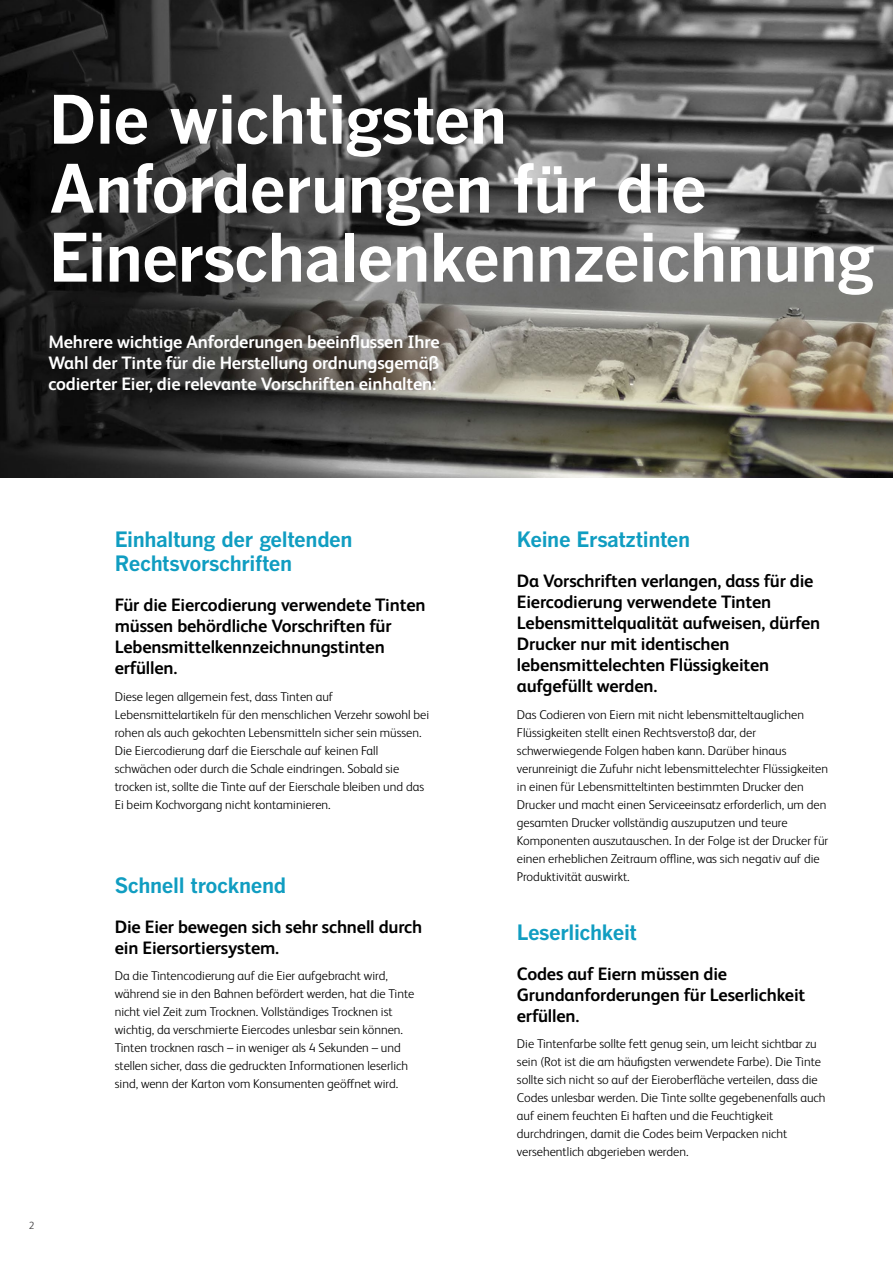
<style>
.page{position:relative;width:893px;height:1263px;background:#fff}
.page>*{position:absolute;margin:0;border:0;box-sizing:border-box;transform-origin:0 0}
.t1{font:700 66px/69px "Benton Gothic";letter-spacing:-.02em;color:#fff}
.t2{font:700 21px/24px "Benton Gothic";letter-spacing:-.02em;color:#109dc1}
.t3{font:700 18px/21px "FS Albert Pro";letter-spacing:-.01em;color:#000}
.t4{font:700 18px/21px "FS Albert Pro";letter-spacing:-.01em;color:#fff;text-align:justify}
.t5{font:300 12.75px/18px "FS Albert Pro";color:#000}
.t6{font:300 10.5px "FS Albert Pro";color:#414042}
</style>
<div class="page">
<img style="left:0;top:0;width:893px;height:477px">
<h1 class="t1" style="left:49px;top:86px;width:828px">Die wichtigsten<br>Anforderungen für die<br>Einerschalenkennzeichnung</h1>
<h3 class="t4" style="left:48px;top:330px;width:393px">Mehrere wichtige Anforderungen beeinflussen Ihre Wahl der Tinte für die Herstellung ordnungsgemäß codierter Eier, die relevante Vorschriften einhalten:</h3>
<p class="t6" style="left:29px;top:1218px;width:7px">2</p>
<h2 class="t2" style="left:115px;top:528px;width:239px">Einhaltung der geltenden<br>Rechtsvorschriften</h2>
<h3 class="t3" style="left:115px;top:593px;width:312px">Für die Eiercodierung verwendete Tinten müssen behördliche Vorschriften für<br>Lebensmittelkennzeichnungstinten erfüllen.</h3>
<p class="t5" style="left:115px;top:686px;width:316px">Diese legen allgemein fest, dass Tinten auf Lebensmittelartikeln für den menschlichen Verzehr sowohl bei rohen als auch gekochten Lebensmitteln sicher sein müssen.<br>Die Eiercodierung darf die Eierschale auf keinen Fall schwächen oder durch die Schale eindringen. Sobald sie trocken ist, sollte die Tinte auf der Eierschale bleiben und das Ei beim Kochvorgang nicht kontaminieren.</p>
<h2 class="t2" style="left:115px;top:873px;width:173px">Schnell trocknend</h2>
<h3 class="t3" style="left:115px;top:915px;width:309px">Die Eier bewegen sich sehr schnell durch ein Eiersortiersystem.</h3>
<p class="t5" style="left:115px;top:966px;width:301px">Da die Tintencodierung auf die Eier aufgebracht wird, während sie in den Bahnen befördert werden, hat die Tinte nicht viel Zeit zum Trocknen. Vollständiges Trocknen ist wichtig, da verschmierte Eiercodes unlesbar sein können.<br>Tinten trocknen rasch – in weniger als 4 Sekunden – und stellen sicher, dass die gedruckten Informationen leserlich sind, wenn der Karton vom Konsumenten geöffnet wird.</p>
<h2 class="t2" style="left:517px;top:528px;width:175px">Keine Ersatztinten</h2>
<h3 class="t3" style="left:517px;top:569px;width:305px">Da Vorschriften verlangen, dass für die Eiercodierung verwendete Tinten Lebensmittelqualität aufweisen, dürfen Drucker nur mit identischen lebensmittelechten Flüssigkeiten aufgefüllt werden.</h3>
<p class="t5" style="left:517px;top:704px;width:313px">Das Codieren von Eiern mit nicht lebensmitteltauglichen Flüssigkeiten stellt einen Rechtsverstoß dar, der schwerwiegende Folgen haben kann. Darüber hinaus verunreinigt die Zufuhr nicht lebensmittelechter Flüssigkeiten in einen für Lebensmitteltinten bestimmten Drucker den Drucker und macht einen Serviceeinsatz erforderlich, um den gesamten Drucker vollständig auszuputzen und teure Komponenten auszutauschen. In der Folge ist der Drucker für einen erheblichen Zeitraum offline, was sich negativ auf die Produktivität auswirkt.</p>
<h2 class="t2" style="left:517px;top:920px;width:122px">Leserlichkeit</h2>
<h3 class="t3" style="left:517px;top:962px;width:290px">Codes auf Eiern müssen die<br>Grundanforderungen für Leserlichkeit erfüllen.</h3>
<p class="t5" style="left:517px;top:1034px;width:310px">Die Tintenfarbe sollte fett genug sein, um leicht sichtbar zu sein (Rot ist die am häufigsten verwendete Farbe). Die Tinte sollte sich nicht so auf der Eieroberfläche verteilen, dass die Codes unlesbar werden. Die Tinte sollte gegebenenfalls auch auf einem feuchten Ei haften und die Feuchtigkeit durchdringen, damit die Codes beim Verpacken nicht versehentlich abgerieben werden.</p>
</div>
